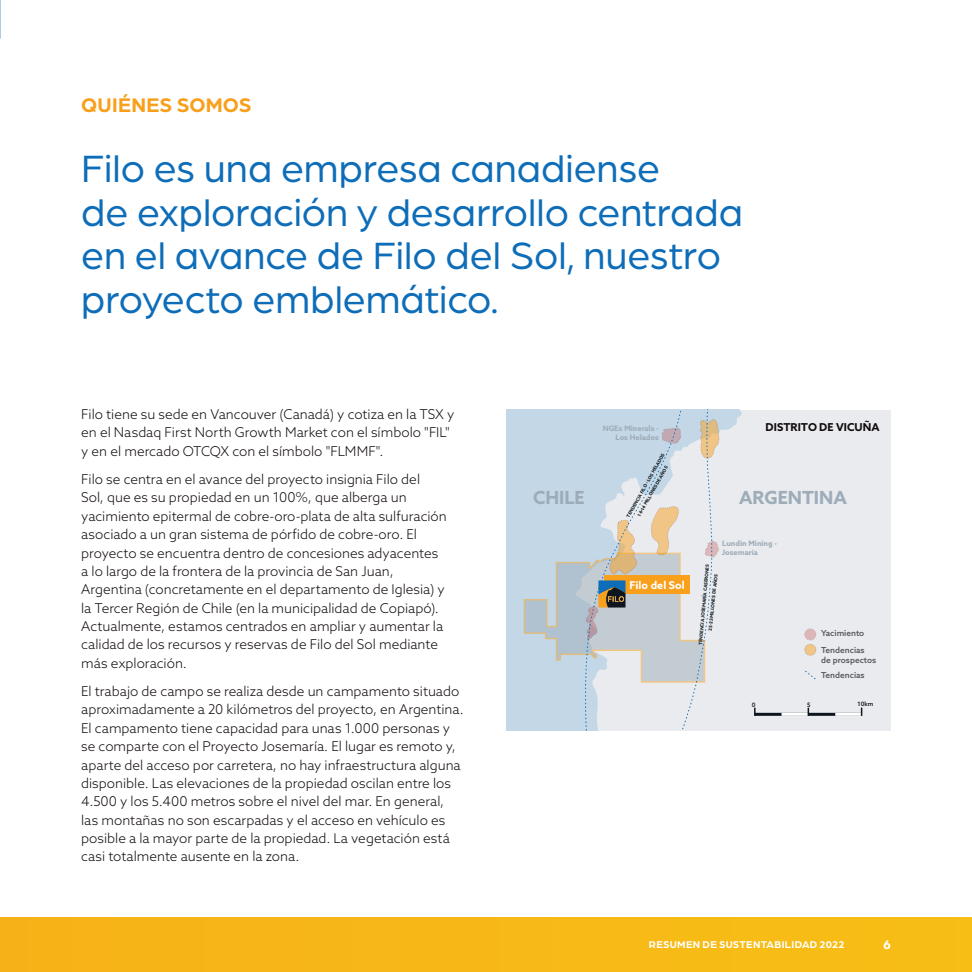
<style>
.page{position:relative;width:972px;height:972px;background:#fff}
.page>*{position:absolute;margin:0;border:0;box-sizing:border-box;transform-origin:0 0}
.t1{font:40.5px/43.5px "Arboria";color:#0e6db8}
.t2{font:700 21px "Arboria";letter-spacing:.01em;color:#f89f1c}
.t3{font:700 18px "Azo Sans";color:#9dacb8}
.t4{font:300 13.5px/18.3px "Azo Sans";color:#110a0c}
.t5{font:700 13.5px "Arboria";color:#fff}
.t6{font:700 10.95px "Azo Sans";letter-spacing:.01em;color:#110a0c}
.t7{font:700 10.8px "Azo Sans";color:#fff}
.t8{font:700 10.5px "Arboria";letter-spacing:.02em;color:#fff}
.t9{font:500 8.25px/16.4px "Azo Sans";color:#57575d}
.t10{font:700 7.5px/9px "Azo Sans";color:#9eacb8}
.t11{font:500 6px "Azo Sans";color:#0d161e}
.t12{font:700 4.5px/9px "Azo Sans";color:#0d161e}
</style>
<div class="page">
<svg style="left:0;top:0;width:1px;height:39px"></svg>
<div style="left:506px;top:410px;width:385px;height:321px;background:#e9ebee"></div>
<svg style="left:506px;top:410px;width:236px;height:321px"></svg>
<div style="left:805px;top:629px;width:11px;height:11px;background:#ddb6b7;border-radius:50%"></div>
<div style="left:804px;top:629px;width:12px;height:11px;border:1px dashed #741614;border-radius:50%"></div>
<div style="left:805px;top:644px;width:11px;height:11px;background:#f0c585;border-radius:50%"></div>
<div style="left:804px;top:644px;width:12px;height:12px;border:1px dashed #aa6928;border-radius:50%"></div>
<svg style="left:805px;top:670px;width:11px;height:10px"></svg>
<svg style="left:524px;top:410px;width:195px;height:321px"></svg>
<hr style="left:755px;top:713px;width:106px;height:3px;background:#0d161e">
<hr style="left:782px;top:713px;width:26px;height:3px;background:#fff">
<hr style="left:835px;top:713px;width:27px;height:3px;background:#fff">
<svg style="left:754px;top:708px;width:2px;height:8px"></svg>
<div style="left:0;top:917px;width:972px;height:55px;background:#f7b817"></div>
<h2 class="t2" style="left:81px;top:90px;width:172px">QUIÉNES SOMOS</h2>
<h1 class="t1" style="left:81px;top:145px;width:663px">Filo es una empresa canadiense<br>de exploración y desarrollo centrada en el avance de Filo del Sol, nuestro proyecto emblemático.</h1>
<p class="t4" style="left:81px;top:405px;width:375px">Filo tiene su sede en Vancouver (Canadá) y cotiza en la TSX y en el Nasdaq First North Growth Market con el símbolo "FIL" y en el mercado OTCQX con el símbolo "FLMMF".</p>
<p class="t4" style="left:81px;top:470px;width:367px">Filo se centra en el avance del proyecto insignia Filo del<br>Sol, que es su propiedad en un 100%, que alberga un yacimiento epitermal de cobre-oro-plata de alta sulfuración asociado a un gran sistema de pórfido de cobre-oro. El proyecto se encuentra dentro de concesiones adyacentes a lo largo de la frontera de la provincia de San Juan, Argentina (concretamente en el departamento de Iglesia) y la Tercer Región de Chile (en la municipalidad de Copiapó).<br>Actualmente, estamos centrados en ampliar y aumentar la calidad de los recursos y reservas de Filo del Sol mediante más exploración.</p>
<p class="t4" style="left:81px;top:682px;width:384px">El trabajo de campo se realiza desde un campamento situado aproximadamente a 20 kilómetros del proyecto, en Argentina.<br>El campamento tiene capacidad para unas 1.000 personas y se comparte con el Proyecto Josemaría. El lugar es remoto y, aparte del acceso por carretera, no hay infraestructura alguna disponible. Las elevaciones de la propiedad oscilan entre los 4.500 y los 5.400 metros sobre el nivel del mar. En general, las montañas no son escarpadas y el acceso en vehículo es posible a la mayor parte de la propiedad. La vegetación está casi totalmente ausente en la zona.</p>
<p class="t10" style="left:603px;top:424px;width:57px;text-align:right">NGEx Minerals -<br>Los Helados</p>
<p class="t6" style="left:765px;top:419px;width:116px">DISTRITO DE VICUÑA</p>
<p class="t12" style="left:627px;top:509px;width:67px;text-indent:-6px;rotate:-61deg">TENDENCIA FILO - LO S HELADO S<br>16-14 MILLO NES DE AÑO S</p>
<h3 class="t3" style="left:533px;top:485px;width:53px">CHILE</h3>
<h3 class="t3" style="left:739px;top:485px;width:109px">ARGENTINA</h3>
<p class="t7" style="left:630px;top:578px;width:57px">Filo del Sol</p>
<p class="t10" style="left:722px;top:539px;width:56px">Lundin Mining -<br>Josemaría</p>
<p class="t12" style="left:696px;top:645px;width:82px;rotate:-85deg">TENDENCIA JO SEMARÍA CASERO NES</p>
<p class="t12" style="left:706px;top:630px;width:58px;rotate:-84deg">25-23 MILLO NES DE AÑO S</p>
<p class="t9" style="left:821px;top:625px;width:45px">Yacimiento<br>Tendencias</p>
<p class="t9" style="left:821px;top:652px;width:57px;line-height:15px">de prospectos<br>Tendencias</p>
<p class="t11" style="left:752px;top:701px;width:5px">0</p>
<p class="t11" style="left:807px;top:701px;width:5px">5</p>
<p class="t11" style="left:858px;top:700px;width:17px">10km</p>
<p class="t8" style="left:649px;top:937px;width:197px">RESUMEN DE SUSTENTABILIDAD 2022</p>
<p class="t5" style="left:883px;top:935px;width:9px">6</p>
</div>
